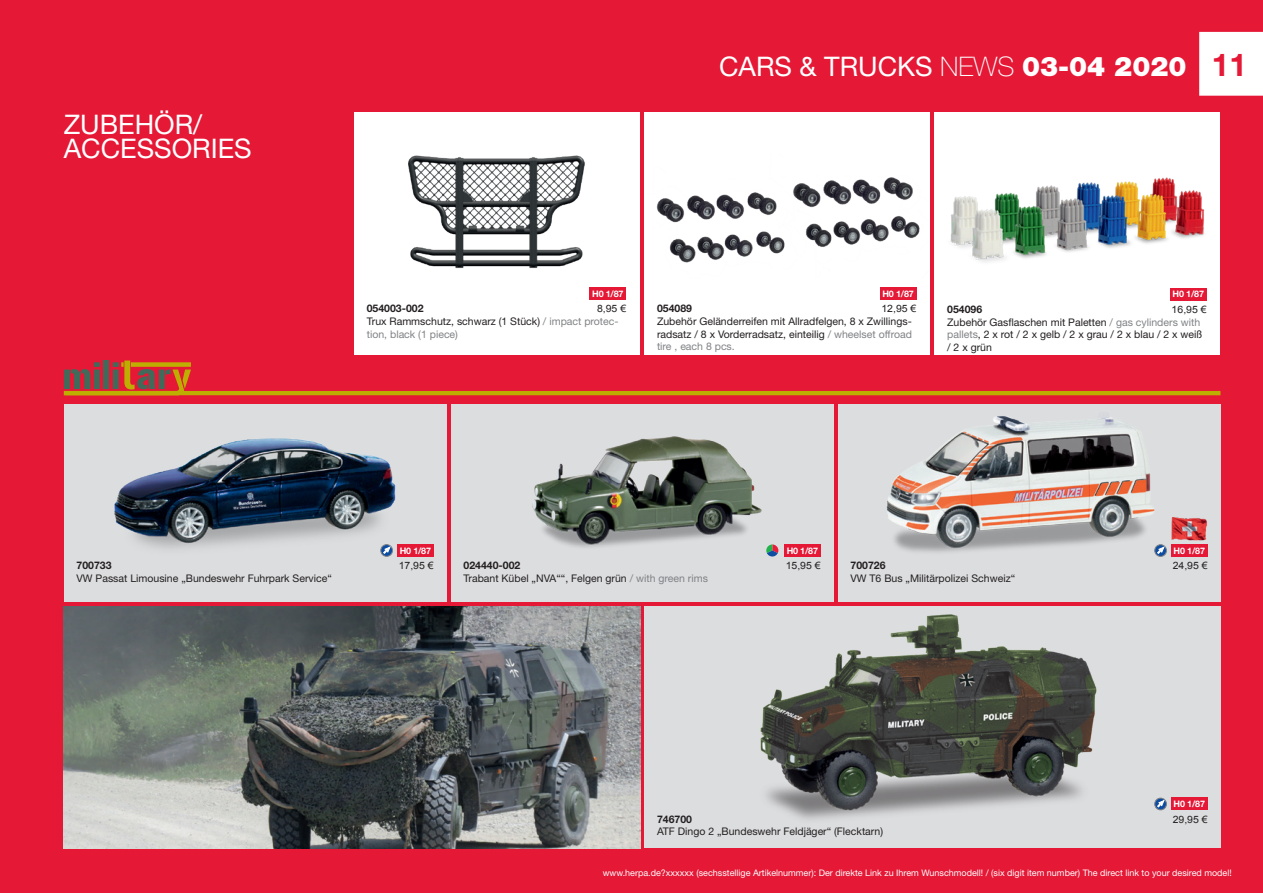
<style>
.page{position:relative;width:1263px;height:893px;background:#e51836}
.page>*{position:absolute;margin:0;border:0;box-sizing:border-box;transform-origin:0 0}
.t1{font:700 31.5px "Helvetica Neue";color:#e51836}
.t2{font:27px/24px "Helvetica Neue";color:#fff}
.t3{font:10.5px/12.6px "Helvetica Neue";color:#231f20;text-align:justify}
.t4{font:10.5px/12.6px "Helvetica Neue";color:#808285}
.t5{font:700 10.5px "Helvetica Neue";color:#231f20}
.t6{font:10.05px "Arial";color:#231f20;scale:1.04 1}
.t7{font:9px "Helvetica Neue";color:#fff}
.t8{font:700 9px "Helvetica Neue";letter-spacing:-.02em;color:#fff}
.s1{font-weight:100}
.s2{font-weight:900}
.s3{color:#231f20}
.s4{color:#808285}
</style>
<div class="page">
<div style="left:1199px;top:32px;width:64px;height:64px;background:#fff"></div>
<svg style="left:64px;top:361px;width:1156px;height:34px"></svg>
<div style="left:644px;top:606px;width:576px;height:242px;background:#dcdddf"></div>
<img style="left:64px;top:606px;width:576px;height:242px">
<img style="left:760px;top:614px;width:337px;height:206px">
<div style="left:1171px;top:798px;width:37px;height:12px;background:#e51836"></div>
<div style="left:838px;top:404px;width:382px;height:198px;background:#dcdddf"></div>
<img style="left:886px;top:416px;width:281px;height:140px">
<div style="left:1154px;top:544px;width:12px;height:13px;border:1px solid #808285;border-radius:50%"></div>
<svg style="left:1155px;top:547px;width:9px;height:9px"></svg>
<div style="left:1155px;top:798px;width:11px;height:12px;background:#7f8388;border-radius:50%"></div>
<div style="left:1154px;top:798px;width:12px;height:12px;border:1px solid #808285;border-radius:50%"></div>
<svg style="left:1155px;top:800px;width:9px;height:10px"></svg>
<div style="left:451px;top:404px;width:382px;height:198px;background:#dcdddf"></div>
<div style="left:64px;top:404px;width:382px;height:198px;background:#dcdddf"></div>
<img style="left:532px;top:436px;width:269px;height:121px">
<img style="left:114px;top:438px;width:320px;height:119px">
<div style="left:784px;top:544px;width:37px;height:12px;background:#e51836"></div>
<div style="left:1171px;top:544px;width:37px;height:12px;background:#e51836"></div>
<div style="left:397px;top:544px;width:37px;height:12px;background:#e51836"></div>
<div style="left:644px;top:113px;width:286px;height:242px;background:#fff"></div>
<div style="left:354px;top:113px;width:286px;height:242px;background:#fff"></div>
<div style="left:934px;top:113px;width:286px;height:242px;background:#fff"></div>
<img style="left:656px;top:177px;width:264px;height:86px">
<img style="left:408px;top:155px;width:177px;height:113px">
<img style="left:950px;top:177px;width:254px;height:85px">
<div style="left:880px;top:288px;width:36px;height:12px;background:#e51836"></div>
<div style="left:589px;top:288px;width:37px;height:12px;background:#e51836"></div>
<div style="left:1170px;top:288px;width:37px;height:12px;background:#e51836"></div>
<svg style="left:766px;top:544px;width:12px;height:12px"></svg>
<svg style="left:381px;top:545px;width:11px;height:11px"></svg>
<div style="left:381px;top:544px;width:12px;height:12px;border:1px solid #808285;border-radius:50%"></div>
<svg style="left:381px;top:547px;width:9px;height:9px"></svg>
<img style="left:1166px;top:509px;width:41px;height:39px">
<h2 class="t2" style="left:64px;top:112px;width:189px">ZUBEHÖR/<br>ACCESSORIES</h2>
<h2 class="t2" style="left:719px;top:54px;width:469px">CARS &amp; TRUCKS <span class="s1">NEWS</span> <span class="s2">03-04 2020</span></h2>
<h1 class="t1" style="left:1212px;top:45px;width:37px">11</h1>
<p class="t8" style="left:592px;top:288px;width:33px">H0 1/87</p>
<p class="t8" style="left:882px;top:288px;width:33px">H0 1/87</p>
<p class="t8" style="left:1172px;top:289px;width:33px">H0 1/87</p>
<p class="t5" style="left:367px;top:302px;width:58px">054003-002</p>
<p class="t6" style="left:597px;top:302px;width:30px">8,95 €</p>
<p class="t4" style="left:367px;top:315px;width:253px"><span class="s3">Trux Rammschutz, schwarz (1 Stück)</span> / impact protec&shy;tion, black (1 piece)</p>
<p class="t5" style="left:657px;top:302px;width:37px">054089</p>
<p class="t6" style="left:881px;top:302px;width:35px">12,95 €</p>
<p class="t3" style="left:657px;top:315px;width:256px">Zubehör Geländerreifen mit Allradfelgen, 8 x Zwillings&shy;radsatz / 8 x Vorderradsatz, einteilig <span class="s4">/ wheelset offroad tire , each 8 pcs.</span></p>
<p class="t5" style="left:947px;top:303px;width:37px">054096</p>
<p class="t6" style="left:1172px;top:303px;width:35px">16,95 €</p>
<p class="t3" style="left:947px;top:315px;width:257px;text-align:left">Zubehör Gasflaschen mit Paletten <span class="s4">/ gas cylinders with pallets</span>, 2 x rot / 2 x gelb / 2 x grau / 2 x blau / 2 x weiß / 2 x grün</p>
<p class="t8" style="left:400px;top:545px;width:33px">H0 1/87</p>
<p class="t8" style="left:787px;top:545px;width:33px">H0 1/87</p>
<p class="t8" style="left:1174px;top:545px;width:33px">H0 1/87</p>
<p class="t5" style="left:77px;top:559px;width:37px">700733</p>
<p class="t6" style="left:399px;top:559px;width:35px">17,95 €</p>
<p class="t3" style="left:77px;top:571px;width:257px">VW Passat Limousine „Bundeswehr Fuhrpark Service“</p>
<p class="t5" style="left:463px;top:559px;width:58px">024440-002</p>
<p class="t6" style="left:786px;top:559px;width:35px">15,95 €</p>
<p class="t3" style="left:463px;top:571px;width:246px">Trabant Kübel „NVA““, Felgen grün <span class="s4">/ with green rims</span></p>
<p class="t5" style="left:850px;top:559px;width:37px">700726</p>
<p class="t6" style="left:1173px;top:559px;width:35px">24,95 €</p>
<p class="t3" style="left:850px;top:571px;width:166px">VW T6 Bus „Militärpolizei Schweiz“</p>
<p class="t8" style="left:1174px;top:798px;width:33px">H0 1/87</p>
<p class="t5" style="left:657px;top:812px;width:37px">746700</p>
<p class="t6" style="left:1173px;top:813px;width:35px">29,95 €</p>
<p class="t3" style="left:657px;top:825px;width:228px">ATF Dingo 2 „Bundeswehr Feldjäger“ (Flecktarn)</p>
<p class="t7" style="left:603px;top:867px;width:630px">www.herpa.de?xxxxxx (sechsstellige Artikelnummer): Der direkte Link zu Ihrem Wunschmodell! / (six digit item number) The direct link to your desired model!</p>
</div>
